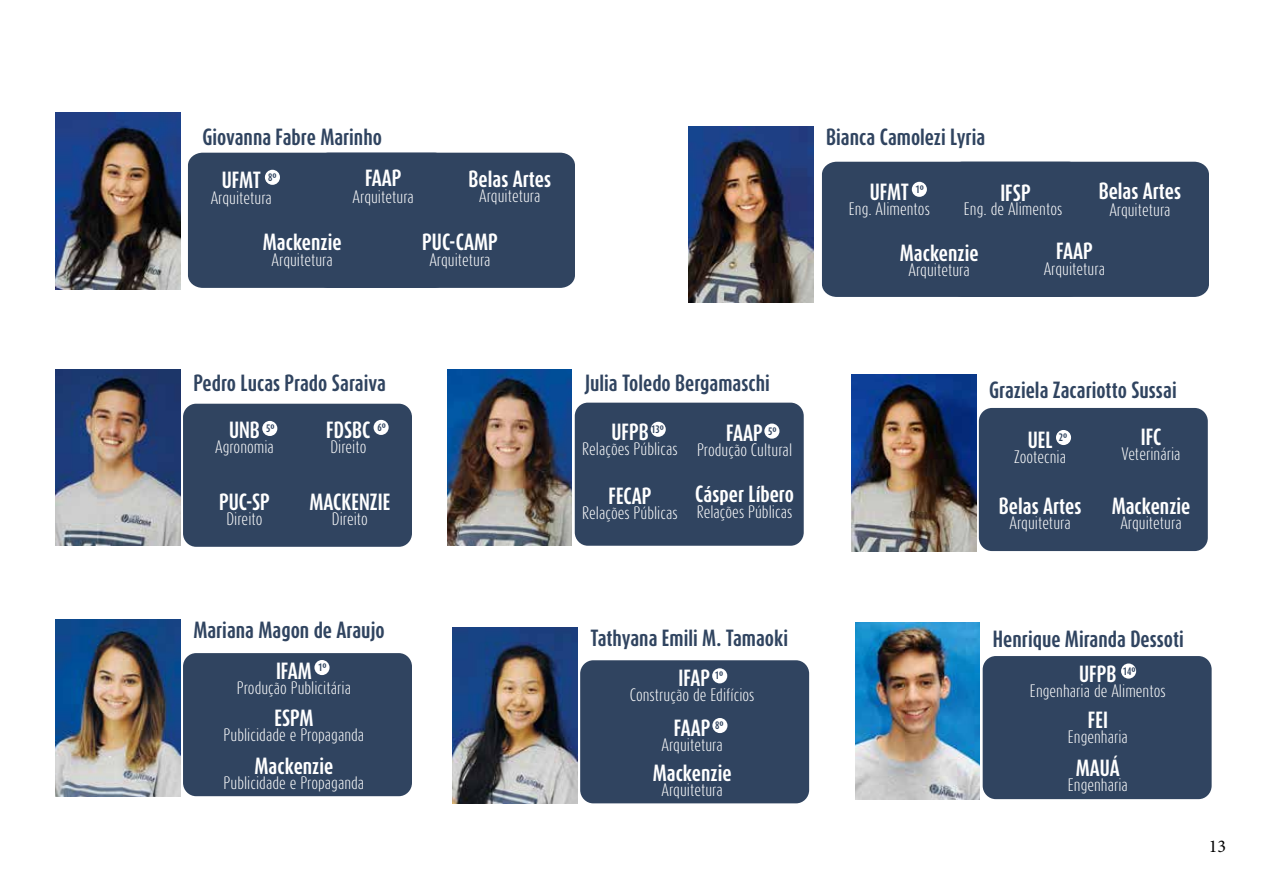
<style>
.page{position:relative;width:1263px;height:893px;background:#fff}
.page>*{position:absolute;margin:0;border:0;box-sizing:border-box;transform-origin:0 0}
.t1{font:700 19.5px "Dax Compact";color:#fff}
.t2{font:700 19.5px "Dax Compact";color:#304460}
.t3{font:18px "Minion Pro";color:#000}
.t4{font:300 15px "Dax Compact";color:#fff}
.t5{font:700 9px "Dax Compact";color:#304460}
</style>
<div class="page">
<img style="left:855px;top:623px;width:125px;height:176px">
<div style="left:983px;top:656px;width:228px;height:143px;background:#304460;border-radius:13px"></div>
<div style="left:1121px;top:663px;width:15px;height:16px;background:#fff;border-radius:50%"></div>
<img style="left:453px;top:627px;width:124px;height:176px">
<div style="left:580px;top:660px;width:229px;height:143px;background:#304460;border-radius:13px"></div>
<div style="left:712px;top:718px;width:15px;height:15px;background:#fff;border-radius:50%"></div>
<div style="left:712px;top:668px;width:15px;height:15px;background:#fff;border-radius:50%"></div>
<img style="left:851px;top:375px;width:125px;height:176px">
<div style="left:979px;top:408px;width:229px;height:143px;background:#304460;border-radius:13px"></div>
<div style="left:1056px;top:430px;width:15px;height:15px;background:#fff;border-radius:50%"></div>
<div style="left:822px;top:162px;width:387px;height:135px;background:#304460"></div>
<img style="left:688px;top:127px;width:125px;height:176px">
<div style="left:912px;top:182px;width:15px;height:15px;background:#fff;border-radius:50%"></div>
<img style="left:56px;top:369px;width:124px;height:177px">
<div style="left:183px;top:404px;width:229px;height:143px;background:#304460;border-radius:13px"></div>
<div style="left:262px;top:421px;width:15px;height:15px;background:#fff;border-radius:50%"></div>
<div style="left:374px;top:420px;width:15px;height:15px;background:#fff;border-radius:50%"></div>
<img style="left:447px;top:369px;width:125px;height:177px">
<div style="left:575px;top:403px;width:229px;height:143px;background:#304460;border-radius:13px"></div>
<div style="left:651px;top:422px;width:15px;height:15px;background:#fff;border-radius:50%"></div>
<div style="left:764px;top:424px;width:15px;height:15px;background:#fff;border-radius:50%"></div>
<img style="left:56px;top:620px;width:124px;height:176px">
<div style="left:183px;top:653px;width:229px;height:143px;background:#304460;border-radius:13px"></div>
<div style="left:314px;top:660px;width:15px;height:15px;background:#fff;border-radius:50%"></div>
<img style="left:56px;top:113px;width:124px;height:176px">
<div style="left:188px;top:153px;width:387px;height:135px;background:#304460"></div>
<div style="left:265px;top:170px;width:15px;height:15px;background:#fff;border-radius:50%"></div>
<h1 class="t2" style="left:202px;top:124px;width:181px">Giovanna Fabre Marinho</h1>
<h1 class="t2" style="left:826px;top:124px;width:160px">Bianca Camolezi Lyria</h1>
<h1 class="t1" style="left:222px;top:167px;width:40px">UFMT</h1>
<p class="t4" style="left:211px;top:188px;width:63px">Arquitetura</p>
<p class="t5" style="left:268px;top:171px;width:10px">8º</p>
<h1 class="t1" style="left:365px;top:165px;width:38px">FAAP</h1>
<p class="t4" style="left:353px;top:187px;width:63px">Arquitetura</p>
<h1 class="t1" style="left:469px;top:166px;width:84px">Belas Artes</h1>
<p class="t4" style="left:479px;top:186px;width:63px">Arquitetura</p>
<h1 class="t1" style="left:870px;top:180px;width:40px">UFMT</h1>
<p class="t4" style="left:849px;top:199px;width:83px">Eng. Alimentos</p>
<p class="t5" style="left:915px;top:183px;width:10px">1º</p>
<h1 class="t1" style="left:1000px;top:180px;width:32px">IFSP</h1>
<p class="t4" style="left:964px;top:199px;width:100px">Eng. de Alimentos</p>
<h1 class="t1" style="left:1099px;top:178px;width:84px">Belas Artes</h1>
<p class="t4" style="left:1109px;top:200px;width:63px">Arquitetura</p>
<h1 class="t1" style="left:263px;top:229px;width:80px">Mackenzie</h1>
<p class="t4" style="left:272px;top:250px;width:63px">Arquitetura</p>
<h1 class="t1" style="left:422px;top:229px;width:77px">PUC-CAMP</h1>
<p class="t4" style="left:429px;top:250px;width:63px">Arquitetura</p>
<h1 class="t1" style="left:900px;top:240px;width:80px">Mackenzie</h1>
<p class="t4" style="left:908px;top:260px;width:63px">Arquitetura</p>
<h1 class="t1" style="left:1056px;top:238px;width:38px">FAAP</h1>
<p class="t4" style="left:1044px;top:259px;width:63px">Arquitetura</p>
<h1 class="t2" style="left:193px;top:370px;width:194px">Pedro Lucas Prado Saraiva</h1>
<h1 class="t1" style="left:229px;top:418px;width:32px">UNB</h1>
<p class="t4" style="left:215px;top:437px;width:60px">Agronomia</p>
<p class="t5" style="left:266px;top:422px;width:10px">5º</p>
<h1 class="t1" style="left:326px;top:418px;width:46px">FDSBC</h1>
<p class="t4" style="left:330px;top:437px;width:38px">Direito</p>
<p class="t5" style="left:377px;top:421px;width:10px">6º</p>
<h1 class="t1" style="left:219px;top:489px;width:52px">PUC-SP</h1>
<p class="t4" style="left:226px;top:509px;width:38px">Direito</p>
<h1 class="t1" style="left:309px;top:489px;width:82px">MACKENZIE</h1>
<p class="t4" style="left:332px;top:509px;width:38px">Direito</p>
<h1 class="t2" style="left:585px;top:370px;width:186px">Julia Toledo Bergamaschi</h1>
<h1 class="t1" style="left:611px;top:419px;width:39px">UFPB</h1>
<p class="t4" style="left:582px;top:439px;width:97px">Relações Públicas</p>
<p class="t5" style="left:651px;top:423px;width:14px">13º</p>
<h1 class="t1" style="left:726px;top:420px;width:38px">FAAP</h1>
<p class="t4" style="left:697px;top:440px;width:97px">Produção Cultural</p>
<p class="t5" style="left:768px;top:425px;width:10px">5º</p>
<h1 class="t1" style="left:608px;top:483px;width:45px">FECAP</h1>
<p class="t4" style="left:582px;top:503px;width:97px">Relações Públicas</p>
<h1 class="t1" style="left:695px;top:481px;width:100px">Cásper Líbero</h1>
<p class="t4" style="left:697px;top:502px;width:97px">Relações Públicas</p>
<h1 class="t2" style="left:989px;top:377px;width:189px">Graziela Zacariotto Sussai</h1>
<h1 class="t1" style="left:1028px;top:427px;width:26px">UEL</h1>
<p class="t4" style="left:1014px;top:447px;width:53px">Zootecnia</p>
<p class="t5" style="left:1059px;top:431px;width:10px">2º</p>
<h1 class="t1" style="left:999px;top:493px;width:84px">Belas Artes</h1>
<p class="t4" style="left:1009px;top:513px;width:63px">Arquitetura</p>
<h1 class="t1" style="left:1141px;top:425px;width:22px">IFC</h1>
<p class="t4" style="left:1121px;top:444px;width:61px">Veterinária</p>
<h1 class="t1" style="left:1112px;top:494px;width:80px">Mackenzie</h1>
<p class="t4" style="left:1120px;top:513px;width:63px">Arquitetura</p>
<h1 class="t2" style="left:193px;top:618px;width:193px">Mariana Magon de Araujo</h1>
<h1 class="t1" style="left:276px;top:658px;width:37px">IFAM</h1>
<p class="t4" style="left:237px;top:678px;width:116px">Produção Publicitária</p>
<p class="t5" style="left:318px;top:661px;width:10px">1º</p>
<h1 class="t2" style="left:590px;top:625px;width:199px">Tathyana Emili M. Tamaoki</h1>
<h1 class="t1" style="left:678px;top:665px;width:33px">IFAP</h1>
<p class="t4" style="left:630px;top:685px;width:126px">Construção de Edifícios</p>
<p class="t5" style="left:715px;top:670px;width:10px">1º</p>
<h1 class="t2" style="left:993px;top:626px;width:192px">Henrique Miranda Dessoti</h1>
<h1 class="t1" style="left:1079px;top:661px;width:39px">UFPB</h1>
<p class="t4" style="left:1030px;top:681px;width:137px">Engenharia de Alimentos</p>
<p class="t5" style="left:1123px;top:665px;width:14px">14º</p>
<h1 class="t1" style="left:274px;top:705px;width:41px">ESPM</h1>
<p class="t4" style="left:224px;top:725px;width:142px">Publicidade e Propaganda</p>
<h1 class="t1" style="left:255px;top:753px;width:80px">Mackenzie</h1>
<p class="t4" style="left:224px;top:773px;width:142px">Publicidade e Propaganda</p>
<h1 class="t1" style="left:674px;top:715px;width:38px">FAAP</h1>
<p class="t4" style="left:661px;top:735px;width:63px">Arquitetura</p>
<p class="t5" style="left:715px;top:719px;width:10px">8º</p>
<h1 class="t1" style="left:653px;top:760px;width:80px">Mackenzie</h1>
<p class="t4" style="left:661px;top:780px;width:63px">Arquitetura</p>
<h1 class="t1" style="left:1088px;top:708px;width:22px">FEI</h1>
<p class="t4" style="left:1068px;top:728px;width:62px">Engenharia</p>
<h1 class="t1" style="left:1076px;top:755px;width:45px">MAUÁ</h1>
<p class="t4" style="left:1068px;top:775px;width:62px">Engenharia</p>
<p class="t3" style="left:1209px;top:834px;width:19px">13</p>
</div>
